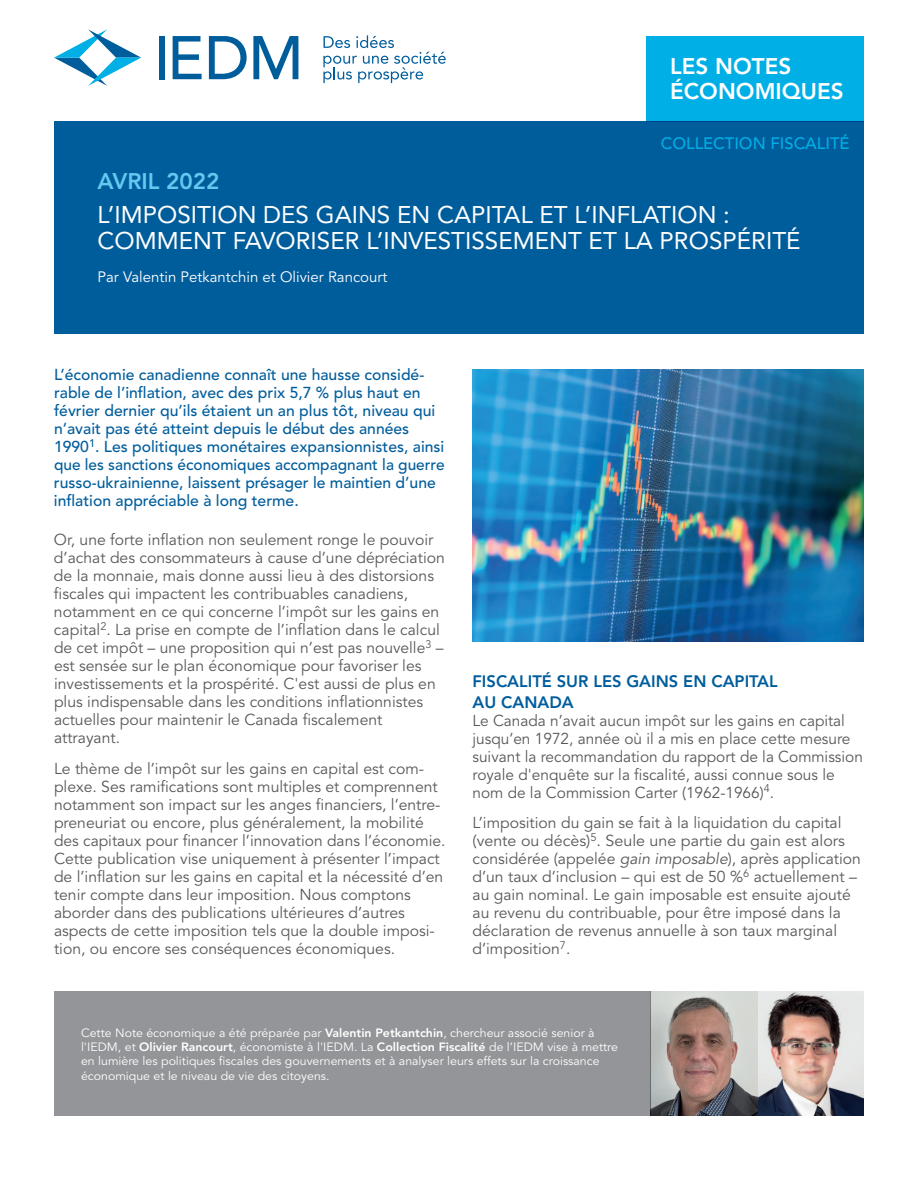
<style>
.page{position:relative;width:918px;height:1188px;background:#fff}
.page>*{position:absolute;margin:0;border:0;box-sizing:border-box;transform-origin:0 0}
.t1{font:24px/25.5px "Avenir LT Std";color:#fff}
.t2{font:800 22.5px/25.5px "Avenir LT Std";color:#fff}
.t3{font:800 22.5px "Avenir LT Std";color:#64c8ef}
.t4{font:800 16.5px/21px "Avenir LT Std";color:#005d9c}
.t5{font:500 16.5px "Avenir LT Std";color:#00afe6}
.t6{font:15.75px/18px "Avenir LT Std";color:#57585a}
.t7{font:500 15.75px/18px "Avenir LT Std";color:#005d9c}
.t8{font:15px "Avenir LT Std";color:#fff}
.t9{font:12px/14.2px "Avenir LT Std";color:#fff}
.s1{font-style:italic}
.s2{font-weight:800}
</style>
<div class="page">
<div style="left:54px;top:121px;width:810px;height:212px;background:#005d9c"></div>
<div style="left:646px;top:36px;width:218px;height:85px;background:#00afe6"></div>
<svg style="left:323px;top:35px;width:123px;height:48px"></svg>
<div style="left:159px;top:36px;width:6px;height:43px;background:#005d9c"></div>
<svg style="left:173px;top:36px;width:29px;height:43px"></svg>
<svg style="left:209px;top:36px;width:38px;height:43px"></svg>
<svg style="left:253px;top:36px;width:45px;height:43px"></svg>
<svg style="left:54px;top:29px;width:87px;height:57px"></svg>
<img style="left:651px;top:992px;width:213px;height:124px">
<div style="left:54px;top:992px;width:597px;height:124px;background:#939598"></div>
<img style="left:472px;top:369px;width:392px;height:272px">
<h2 class="t2" style="left:670px;top:53px;width:175px">LES NOTES<br>ÉCONOMIQUES</h2>
<p class="t5" style="left:661px;top:134px;width:190px">COLLECTION FISCALITÉ</p>
<h2 class="t3" style="left:98px;top:167px;width:123px">AVRIL 2022</h2>
<h1 class="t1" style="left:98px;top:202px;width:705px">L’IMPOSITION DES GAINS EN CAPITAL ET L’INFLATION :<br>COMMENT FAVORISER L’INVESTISSEMENT ET LA PROSPÉRITÉ</h1>
<p class="t8" style="left:98px;top:268px;width:291px">Par Valentin Petkantchin et Olivier Rancourt</p>
<p class="t7" style="left:54px;top:366px;width:392px">L’économie canadienne connaît une hausse considé&shy;rable de l’inflation, avec des prix 5,7 % plus haut en février dernier qu’ils étaient un an plus tôt, niveau qui n’avait pas été atteint depuis le début des années 1990<sup>1</sup>. Les politiques monétaires expansionnistes, ainsi que les sanctions économiques accompagnant la guerre russo-ukrainienne, laissent présager le maintien d’une inflation appréciable à long terme.</p>
<p class="t6" style="left:54px;top:531px;width:392px">Or, une forte inflation non seulement ronge le pouvoir d’achat des consommateurs à cause d’une dépréciation de la monnaie, mais donne aussi lieu à des distorsions fiscales qui impactent les contribuables canadiens, notamment en ce qui concerne l’impôt sur les gains en capital<sup>2</sup>. La prise en compte de l’inflation dans le calcul de cet impôt – une proposition qui n’est pas nouvelle<sup>3</sup> – est sensée sur le plan économique pour favoriser les investissements et la prospérité. C'est aussi de plus en plus indispensable dans les conditions inflationnistes actuelles pour maintenir le Canada fiscalement attrayant.</p>
<p class="t6" style="left:54px;top:760px;width:393px">Le thème de l’impôt sur les gains en capital est com&shy;plexe. Ses ramifications sont multiples et comprennent notamment son impact sur les anges financiers, l’entre&shy;preneuriat ou encore, plus généralement, la mobilité des capitaux pour financer l’innovation dans l’économie.<br>Cette publication vise uniquement à présenter l’impact de l’inflation sur les gains en capital et la nécessité d’en tenir compte dans leur imposition. Nous comptons aborder dans des publications ultérieures d’autres aspects de cette imposition tels que la double imposi&shy;tion, ou encore ses conséquences économiques.</p>
<p class="t4" style="left:472px;top:670px;width:307px">FISCALITÉ SUR LES GAINS EN CAPITAL<br>AU CANADA</p>
<p class="t6" style="left:472px;top:712px;width:392px">Le Canada n’avait aucun impôt sur les gains en capital jusqu’en 1972, année où il a mis en place cette mesure suivant la recommandation du rapport de la Commission royale d'enquête sur la fiscalité, aussi connue sous le nom de la Commission Carter (1962-1966)<sup>4</sup>.</p>
<p class="t6" style="left:472px;top:814px;width:390px">L’imposition du gain se fait à la liquidation du capital (vente ou décès)<sup>5</sup>. Seule une partie du gain est alors considérée (appelée <span class="s1">gain imposable</span>), après application d’un taux d’inclusion – qui est de 50 %<sup>6</sup> actuellement – au gain nominal. Le gain imposable est ensuite ajouté au revenu du contribuable, pour être imposé dans la déclaration de revenus annuelle à son taux marginal d’imposition<sup>7</sup>.</p>
<p class="t9" style="left:81px;top:1026px;width:539px">Cette Note économique a été préparée par <span class="s2">Valentin Petkantchin</span>, chercheur associé senior à l'IEDM, et <span class="s2">Olivier Rancourt</span>, économiste à l'IEDM. La <span class="s2">Collection Fiscalité</span> de l’IEDM vise à mettre en lumière les politiques fiscales des gouvernements et à analyser leurs effets sur la croissance économique et le niveau de vie des citoyens.</p>
</div>
